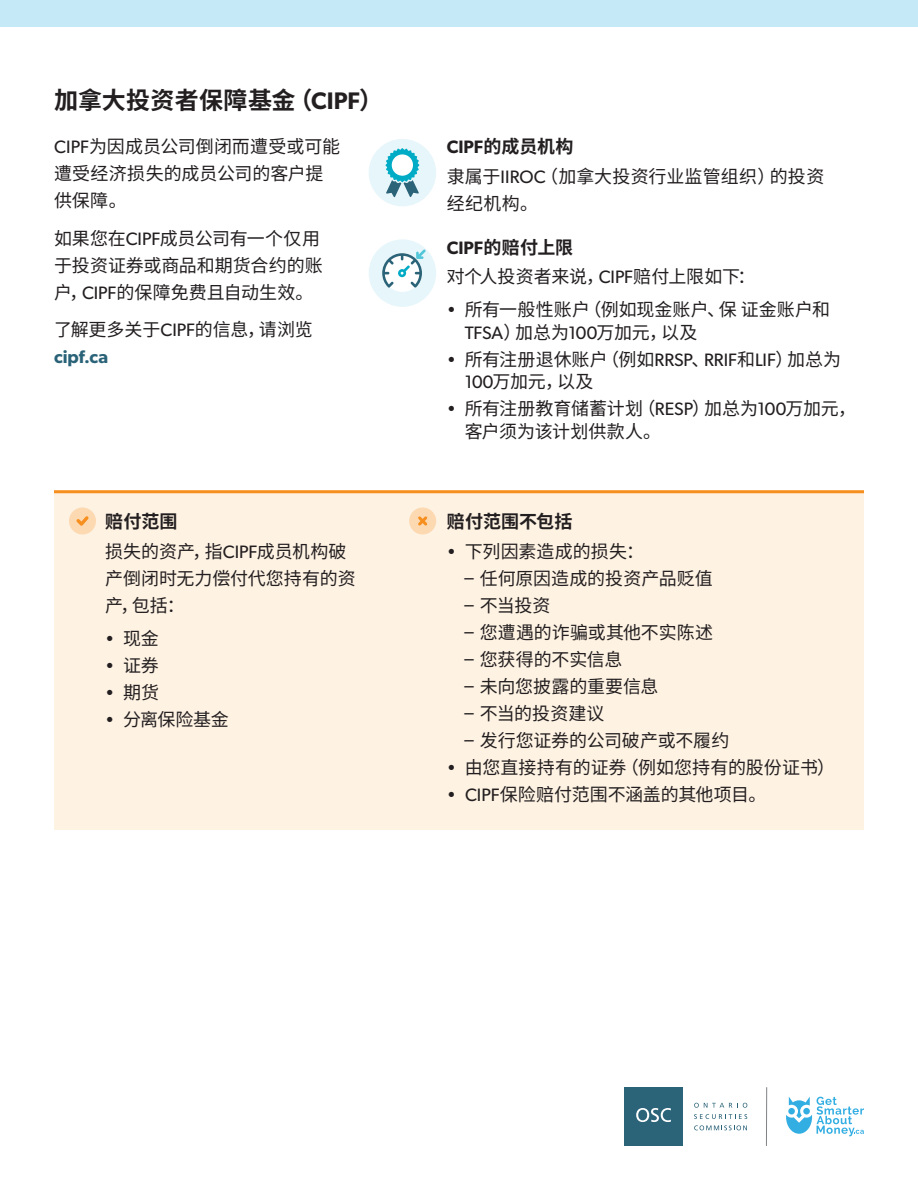
<style>
.page{position:relative;width:918px;height:1188px;background:#fff}
.page>*{position:absolute;margin:0;border:0;box-sizing:border-box;transform-origin:0 0}
.t1{font:700 24px "Noto Sans CJ Ksc";letter-spacing:.01em;color:#231f20}
.Body{font:18px/27px "Noto Sans CJ Ksc";letter-spacing:-.005em;color:#231f20}
.Body-2{font:18px/27px "Noto Sans CJ Ksc";letter-spacing:.015em;color:#231f20}
.t2{font:700 18px "Noto Sans CJ Ksc";letter-spacing:.005em;color:#231f20}
.s1{font-family:"Gibson";font-weight:600}
.s2{font-family:"Gibson"}
.s3{font-family:"Gibson";font-weight:600;color:#2a6378}
</style>
<div class="page">
<div style="left:369px;top:239px;width:67px;height:68px;background:#e7f6fa;border-radius:50%"></div>
<div style="left:383px;top:253px;width:39px;height:39px;background:#fff;border-radius:50%"></div>
<svg style="left:382px;top:249px;width:44px;height:39px"></svg>
<div style="left:54px;top:490px;width:810px;height:340px;background:#fef2e3"></div>
<div style="left:0;top:0;width:918px;height:27px;background:#c5e9f6"></div>
<hr style="left:54px;top:490px;width:810px;height:3px;background:#f68f1e">
<div style="left:69px;top:507px;width:27px;height:27px;background:#fdd9b2;border-radius:50%"></div>
<svg style="left:76px;top:516px;width:13px;height:10px"></svg>
<div style="left:409px;top:507px;width:27px;height:27px;background:#fdd9b2;border-radius:50%"></div>
<svg style="left:418px;top:516px;width:10px;height:10px"></svg>
<div style="left:369px;top:139px;width:67px;height:67px;background:#e7f6fa;border-radius:50%"></div>
<svg style="left:386px;top:148px;width:33px;height:49px"></svg>
<hr style="left:766px;top:1087px;width:1px;height:59px;background:#808285">
<svg style="left:694px;top:1103px;width:53px;height:5px"></svg>
<svg style="left:694px;top:1114px;width:53px;height:5px"></svg>
<svg style="left:694px;top:1125px;width:53px;height:5px"></svg>
<div style="left:624px;top:1087px;width:58px;height:59px;background:#2b6378"></div>
<svg style="left:636px;top:1108px;width:35px;height:14px"></svg>
<svg style="left:786px;top:1097px;width:78px;height:39px"></svg>
<h2 class="t1" style="left:54px;top:87px;width:331px">加拿大投资者保障基金（<span class="s1">CIPF</span>）</h2>
<p class="Body" style="left:54px;top:134px;width:288px"><span class="s2">CIPF</span>为因成员公司倒闭而遭受或可能遭受经济损失的成员公司的客户提供保障。</p>
<p class="Body" style="left:54px;top:225px;width:270px">如果您在<span class="s2">CIPF</span>成员公司有一个仅用于投资证券或商品和期货合约的账户，<span class="s2">CIPF</span>的保障免费且自动生效。</p>
<p class="Body" style="left:54px;top:317px;width:260px">了解更多关于<span class="s2">CIPF</span>的信息，请浏览<span class="s3">cipf.ca</span></p>
<h3 class="t2" style="left:447px;top:137px;width:128px"><span class="s1">CIPF</span>的成员机构</h3>
<p class="Body-2" style="left:447px;top:163px;width:379px">隶属于<span class="s2">IIROC</span>（加拿大投资行业监管组织）的投资经纪机构。</p>
<h3 class="t2" style="left:447px;top:237px;width:128px"><span class="s1">CIPF</span>的赔付上限</h3>
<p class="Body" style="left:447px;top:263px;width:310px">对个人投资者来说，<span class="s2">CIPF</span>赔付上限如下：</p>
<p class="Body" style="left:465px;top:299px;width:367px;line-height:22.5px;text-indent:-18px"><span class="s2">•</span> 所有一般性账户（例如现金账户、保 证金账户和<br><span class="s2">TFSA</span>）加总为<span class="s2">100</span>万加元，以及</p>
<p class="Body" style="left:465px;top:348px;width:378px;line-height:22.5px;text-indent:-18px"><span class="s2">•</span> 所有注册退休账户（例如<span class="s2">RRSP</span>、<span class="s2">RRIF</span>和<span class="s2">LIF</span>）加总为<br><span class="s2">100</span>万加元，以及</p>
<p class="Body" style="left:465px;top:398px;width:393px;line-height:22.5px;text-indent:-18px"><span class="s2">•</span> 所有注册教育储蓄计划（<span class="s2">RESP</span>）加总为<span class="s2">100</span>万加元，客户须为该计划供款人。</p>
<h3 class="t2" style="left:105px;top:511px;width:74px">赔付范围</h3>
<h3 class="t2" style="left:447px;top:511px;width:127px">赔付范围不包括</h3>
<p class="Body" style="left:105px;top:538px;width:252px">损失的资产，指<span class="s2">CIPF</span>成员机构破产倒闭时无力偿付代您持有的资产，包括：</p>
<p class="Body" style="left:105px;top:625px;width:55px"><span class="s2">•</span> 现金</p>
<p class="Body" style="left:105px;top:652px;width:55px"><span class="s2">•</span> 证券</p>
<p class="Body" style="left:105px;top:679px;width:55px"><span class="s2">•</span> 期货</p>
<p class="Body" style="left:105px;top:706px;width:125px"><span class="s2">•</span> 分离保险基金</p>
<p class="Body" style="left:447px;top:538px;width:199px"><span class="s2">•</span> 下列因素造成的损失：</p>
<p class="Body" style="left:463px;top:565px;width:251px"><span class="s2">−</span> 任何原因造成的投资产品贬值</p>
<p class="Body" style="left:463px;top:592px;width:89px"><span class="s2">−</span> 不当投资</p>
<p class="Body" style="left:463px;top:619px;width:251px"><span class="s2">−</span> 您遭遇的诈骗或其他不实陈述</p>
<p class="Body" style="left:463px;top:646px;width:161px"><span class="s2">−</span> 您获得的不实信息</p>
<p class="Body" style="left:463px;top:673px;width:197px"><span class="s2">−</span> 未向您披露的重要信息</p>
<p class="Body" style="left:463px;top:700px;width:143px"><span class="s2">−</span> 不当的投资建议</p>
<p class="Body" style="left:463px;top:727px;width:268px"><span class="s2">−</span> 发行您证券的公司破产或不履约</p>
<p class="Body" style="left:447px;top:754px;width:390px"><span class="s2">•</span> 由您直接持有的证券（例如您持有的股份证书）</p>
<p class="Body" style="left:447px;top:781px;width:321px"><span class="s2">•</span> <span class="s2">CIPF</span>保险赔付范围不涵盖的其他项目。</p>
</div>
